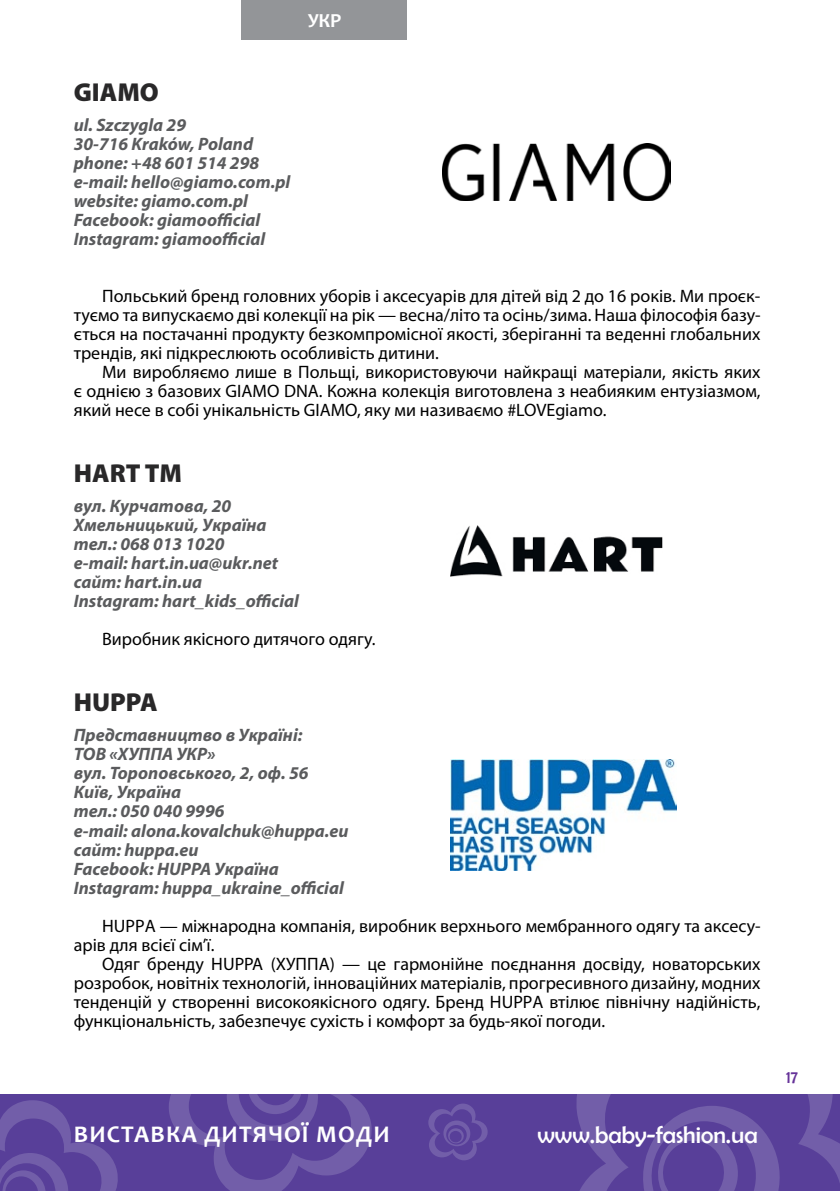
<style>
.page{position:relative;width:840px;height:1191px;background:#fff}
.page>*{position:absolute;margin:0;border:0;box-sizing:border-box;transform-origin:0 0}
.t1{font:900 26px "Myriad Pro";color:#292829}
.t2{font:700 24px "Candara";letter-spacing:.05em;color:#fff}
.t3{font:24px "Berlin Sans FB";color:#fff}
.t4{font:700 20px "Candara";color:#fff}
.t5{font:18px/19px "Myriad Pro";color:#000;text-align:justify}
.t6{font:italic 700 18px/19px "Myriad Pro";color:#5a5b5d}
.t7{font:18px "Berlin Sans FB";color:#639;scale:.9 1}
</style>
<div class="page">
<div style="left:241px;top:0;width:165px;height:40px;background:#939598"></div>
<div style="left:0;top:1094px;width:839px;height:97px;background:#583f99"></div>
<svg style="left:0;top:1100px;width:118px;height:91px"></svg>
<svg style="left:428px;top:1103px;width:59px;height:57px"></svg>
<svg style="left:798px;top:1094px;width:41px;height:86px"></svg>
<svg style="left:576px;top:1094px;width:52px;height:97px"></svg>
<svg style="left:643px;top:1106px;width:137px;height:85px"></svg>
<svg style="left:169px;top:1094px;width:203px;height:97px"></svg>
<img style="left:442px;top:144px;width:228px;height:57px">
<img style="left:450px;top:525px;width:211px;height:51px">
<img style="left:450px;top:760px;width:225px;height:110px">
<p class="t4" style="left:307px;top:8px;width:35px">УКР</p>
<h1 class="t1" style="left:74px;top:77px;width:87px">GIAMO</h1>
<p class="t6" style="left:74px;top:115px;width:218px">ul. Szczygla 29<br>30-716 Kraków, Poland phone: +48 601 514 298 e-mail: hello@giamo.com.pl website: giamo.com.pl<br>Facebook: giamoofficial<br>Instagram: giamoofficial</p>
<p class="t5" style="left:74px;top:286px;width:687px;text-indent:28px">Польський бренд головних уборів і аксесуарів для дітей від 2 до 16 років. Ми проєк&shy;туємо та випускаємо дві колекції на рік — весна/літо та осінь/зима. Наша філософія базу&shy;ється на постачанні продукту безкомпромісної якості, зберіганні та веденні глобальних трендів, які підкреслюють особливість дитини.</p>
<p class="t5" style="left:74px;top:362px;width:688px;text-indent:28px">Ми виробляємо лише в Польщі, використовуючи найкращі матеріали, якість яких є однією з базових GIAMO DNA. Кожна колекція виготовлена з неабияким ентузіазмом, який несе в собі унікальність GIAMO, яку ми називаємо #LOVEgiamo.</p>
<h1 class="t1" style="left:74px;top:458px;width:110px">HART TM</h1>
<p class="t6" style="left:74px;top:496px;width:226px">вул. Курчатова, 20<br>Хмельницький, Україна тел.: 068 013 1020<br>e-mail: hart.in.ua@ukr.net сайт: hart.in.ua<br>Instagram: hart_kids_official</p>
<p class="t5" style="left:102px;top:629px;width:275px">Виробник якісного дитячого одягу.</p>
<h1 class="t1" style="left:74px;top:687px;width:86px">HUPPA</h1>
<p class="t6" style="left:74px;top:725px;width:276px">Представництво в Україні:<br>ТОВ «ХУППА УКР»<br>вул. Тороповського, 2, оф. 56<br>Київ, Україна<br>тел.: 050 040 9996<br>e-mail: alona.kovalchuk@huppa.eu сайт: huppa.eu<br>Facebook: HUPPA Україна<br>Instagram: huppa_ukraine_official</p>
<p class="t5" style="left:74px;top:915px;width:687px;text-indent:28px">HUPРA — міжнародна компанія, виробник верхнього мембранного одягу та аксесу&shy;арів для всієї сім’ї.</p>
<p class="t5" style="left:74px;top:953px;width:688px;text-indent:28px">Одяг бренду HUPPA (ХУППА) — це гармонійне поєднання досвіду, новаторських розробок, новітніх технологій, інноваційних матеріалів, прогресивного дизайну, модних тенденцій у створенні високоякісного одягу. Бренд HUPРA втілює північну надійність, функціональність, забезпечує сухість і комфорт за будь-якої погоди.</p>
<h2 class="t2" style="left:74px;top:1119px;width:317px">ВИСТАВКА ДИТЯЧОЇ МОДИ</h2>
<h2 class="t3" style="left:537px;top:1121px;width:222px">www.baby-fashion.ua</h2>
<p class="t7" style="left:785px;top:1067px;width:14px">17</p>
</div>
